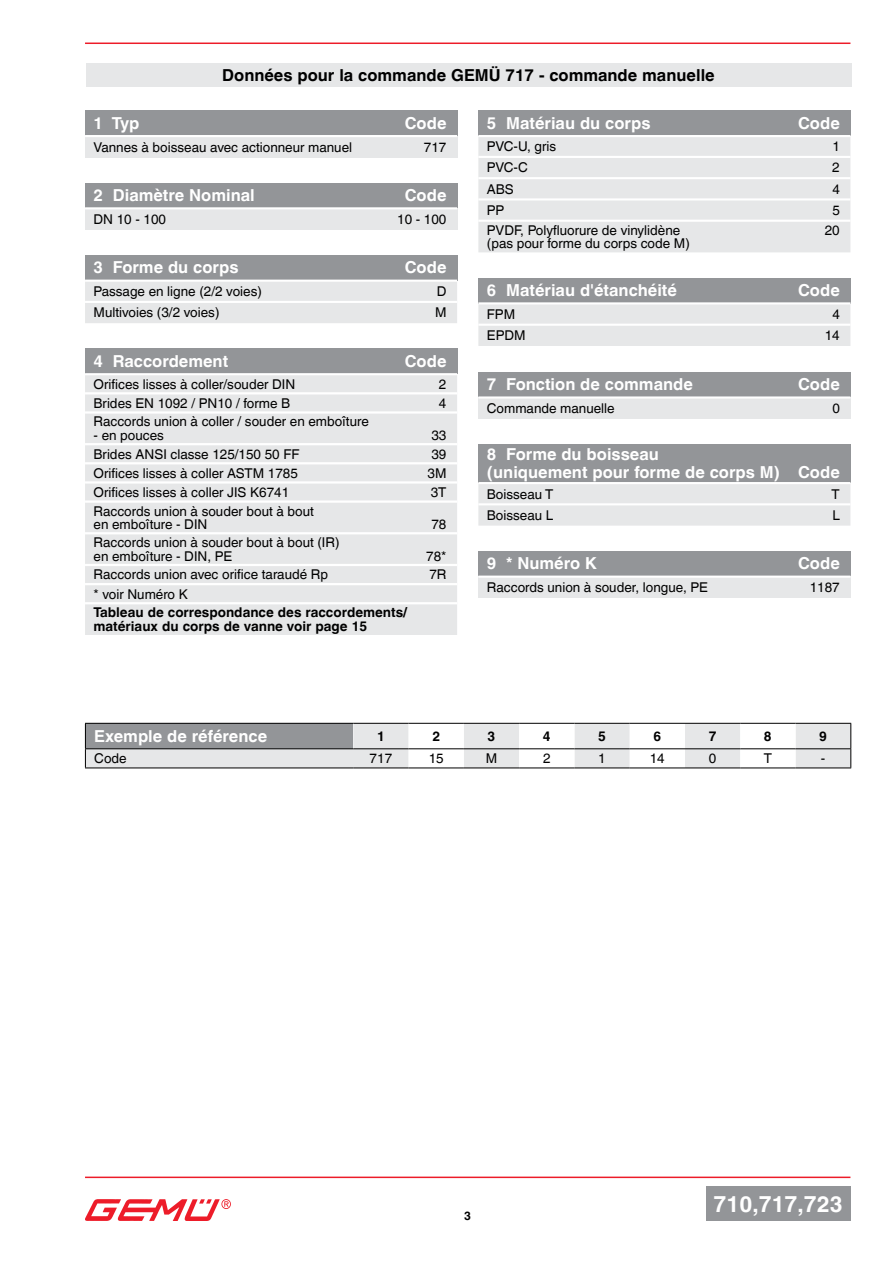
<style>
.page{position:relative;width:893px;height:1263px;background:#fff}
.page>*{position:absolute;margin:0;border:0;box-sizing:border-box;transform-origin:0 0}
.t1{font:700 22.5px "Helvetica World";color:#fff}
.t2{font:700 16.5px/18px "Helvetica World";color:#fff}
.t3{font:700 16.5px "Helvetica World";color:#000}
.t4{font:13.5px/13.5px "Helvetica World";color:#000}
.t5{font:700 13.5px/13.5px "Helvetica World";color:#000}
.t6{font:700 12px "Helvetica World";color:#000}
</style>
<div class="page">
<hr style="left:85px;top:1176px;width:765px;height:2px;background:#ed1c29">
<hr style="left:85px;top:43px;width:765px;height:1px;background:#ed1c29">
<div style="left:706px;top:1186px;width:144px;height:34px;background:#939598"></div>
<img style="left:85px;top:1199px;width:146px;height:21px">
<div style="left:86px;top:64px;width:765px;height:23px;background:#e6e7e8"></div>
<div style="left:478px;top:372px;width:372px;height:25px;background:#939598"></div>
<div style="left:478px;top:397px;width:372px;height:22px;background:#e6e7e8"></div>
<hr style="left:478px;top:396px;width:372px;height:3px;background:#fff">
<div style="left:85px;top:255px;width:372px;height:26px;background:#939598"></div>
<div style="left:85px;top:282px;width:372px;height:41px;background:#e6e7e8"></div>
<hr style="left:85px;top:280px;width:372px;height:2px;background:#fff">
<hr style="left:85px;top:301px;width:372px;height:2px;background:#fff">
<div style="left:478px;top:278px;width:372px;height:25px;background:#939598"></div>
<div style="left:478px;top:304px;width:372px;height:42px;background:#e6e7e8"></div>
<hr style="left:478px;top:302px;width:372px;height:2px;background:#fff">
<hr style="left:478px;top:324px;width:372px;height:2px;background:#fff">
<div style="left:478px;top:445px;width:372px;height:38px;background:#939598"></div>
<div style="left:478px;top:484px;width:372px;height:42px;background:#e6e7e8"></div>
<hr style="left:478px;top:482px;width:372px;height:2px;background:#fff">
<hr style="left:478px;top:503px;width:372px;height:2px;background:#fff">
<div style="left:478px;top:111px;width:372px;height:25px;background:#939598"></div>
<div style="left:478px;top:137px;width:372px;height:115px;background:#e6e7e8"></div>
<hr style="left:478px;top:135px;width:372px;height:2px;background:#fff">
<hr style="left:478px;top:156px;width:372px;height:2px;background:#fff">
<hr style="left:478px;top:177px;width:372px;height:2px;background:#fff">
<hr style="left:478px;top:198px;width:372px;height:2px;background:#fff">
<hr style="left:478px;top:220px;width:372px;height:2px;background:#fff">
<div style="left:85px;top:349px;width:372px;height:25px;background:#939598"></div>
<div style="left:85px;top:375px;width:372px;height:260px;background:#e6e7e8"></div>
<hr style="left:85px;top:373px;width:372px;height:2px;background:#fff">
<hr style="left:85px;top:392px;width:372px;height:2px;background:#fff">
<hr style="left:85px;top:411px;width:372px;height:3px;background:#fff">
<hr style="left:85px;top:443px;width:372px;height:2px;background:#fff">
<hr style="left:85px;top:462px;width:372px;height:2px;background:#fff">
<hr style="left:85px;top:481px;width:372px;height:3px;background:#fff">
<hr style="left:85px;top:500px;width:372px;height:3px;background:#fff">
<hr style="left:85px;top:532px;width:372px;height:2px;background:#fff">
<hr style="left:85px;top:564px;width:372px;height:2px;background:#fff">
<hr style="left:85px;top:583px;width:372px;height:2px;background:#fff">
<hr style="left:85px;top:602px;width:372px;height:2px;background:#fff">
<div style="left:85px;top:183px;width:372px;height:25px;background:#939598"></div>
<div style="left:85px;top:208px;width:372px;height:22px;background:#e6e7e8"></div>
<hr style="left:85px;top:207px;width:372px;height:2px;background:#fff">
<div style="left:85px;top:111px;width:372px;height:25px;background:#939598"></div>
<div style="left:85px;top:136px;width:372px;height:21px;background:#e6e7e8"></div>
<hr style="left:85px;top:135px;width:372px;height:2px;background:#fff">
<div style="left:478px;top:551px;width:372px;height:26px;background:#939598"></div>
<div style="left:478px;top:577px;width:372px;height:21px;background:#e6e7e8"></div>
<hr style="left:478px;top:576px;width:372px;height:2px;background:#fff">
<svg style="left:85px;top:723px;width:766px;height:44px"></svg>
<hr style="left:85px;top:767px;width:268px;height:1px;background:#000">
<hr style="left:353px;top:767px;width:56px;height:1px;background:#000">
<hr style="left:409px;top:767px;width:55px;height:1px;background:#000">
<hr style="left:464px;top:767px;width:55px;height:1px;background:#000">
<hr style="left:519px;top:767px;width:55px;height:1px;background:#000">
<hr style="left:574px;top:767px;width:56px;height:1px;background:#000">
<hr style="left:630px;top:767px;width:55px;height:1px;background:#000">
<hr style="left:685px;top:767px;width:55px;height:1px;background:#000">
<hr style="left:740px;top:767px;width:55px;height:1px;background:#000">
<hr style="left:795px;top:767px;width:56px;height:1px;background:#000">
<p class="t3" style="left:222px;top:66px;width:494px">Données pour la commande GEMÜ 717 - commande manuelle</p>
<p class="t2" style="left:94px;top:114px;width:47px">1 Typ</p>
<p class="t2" style="left:405px;top:114px;width:43px">Code</p>
<p class="t4" style="left:94px;top:140px;width:260px">Vannes à boisseau avec actionneur manuel</p>
<p class="t4" style="left:424px;top:140px;width:24px">717</p>
<p class="t2" style="left:94px;top:186px;width:163px">2 Diamètre Nominal</p>
<p class="t2" style="left:405px;top:186px;width:43px">Code</p>
<p class="t4" style="left:94px;top:212px;width:74px">DN 10 - 100</p>
<p class="t4" style="left:397px;top:212px;width:51px">10 - 100</p>
<p class="t2" style="left:94px;top:259px;width:147px">3 Forme du corps</p>
<p class="t2" style="left:405px;top:259px;width:43px">Code</p>
<p class="t4" style="left:94px;top:285px;width:170px">Passage en ligne (2/2 voies)</p>
<p class="t4" style="left:437px;top:285px;width:11px">D</p>
<p class="t4" style="left:94px;top:306px;width:127px">Multivoies (3/2 voies)</p>
<p class="t4" style="left:435px;top:306px;width:13px">M</p>
<p class="t2" style="left:94px;top:353px;width:136px">4 Raccordement</p>
<p class="t2" style="left:405px;top:353px;width:43px">Code</p>
<p class="t4" style="left:94px;top:377px;width:203px">Orifices lisses à coller/souder DIN</p>
<p class="t4" style="left:439px;top:377px;width:9px">2</p>
<p class="t4" style="left:94px;top:396px;width:198px">Brides EN 1092 / PN10 / forme B</p>
<p class="t4" style="left:439px;top:396px;width:9px">4</p>
<p class="t4" style="left:94px;top:415px;width:277px">Raccords union à coller / souder en emboîture</p>
<p class="t4" style="left:94px;top:428px;width:72px">- en pouces</p>
<p class="t4" style="left:431px;top:428px;width:17px">33</p>
<p class="t4" style="left:94px;top:447px;width:208px">Brides ANSI classe 125/150 50 FF</p>
<p class="t4" style="left:431px;top:447px;width:17px">39</p>
<p class="t4" style="left:94px;top:466px;width:206px">Orifices lisses à coller ASTM 1785</p>
<p class="t4" style="left:427px;top:466px;width:20px">3M</p>
<p class="t4" style="left:94px;top:485px;width:197px">Orifices lisses à coller JIS K6741</p>
<p class="t4" style="left:431px;top:485px;width:17px">3T</p>
<p class="t4" style="left:94px;top:504px;width:222px">Raccords union à souder bout à bout en emboîture - DIN</p>
<p class="t4" style="left:431px;top:518px;width:17px">78</p>
<p class="t4" style="left:94px;top:536px;width:248px">Raccords union à souder bout à bout (IR) en emboîture - DIN, PE</p>
<p class="t4" style="left:426px;top:549px;width:22px">78*</p>
<p class="t4" style="left:94px;top:568px;width:236px">Raccords union avec orifice taraudé Rp</p>
<p class="t4" style="left:429px;top:568px;width:19px">7R</p>
<p class="t4" style="left:94px;top:587px;width:96px">* voir Numéro K</p>
<p class="t5" style="left:94px;top:606px;width:315px">Tableau de correspondance des raccordements/ matériaux du corps de vanne voir page 15</p>
<p class="t2" style="left:487px;top:114px;width:165px">5 Matériau du corps</p>
<p class="t2" style="left:798px;top:114px;width:43px">Code</p>
<p class="t4" style="left:487px;top:140px;width:71px">PVC-U, gris</p>
<p class="t4" style="left:832px;top:140px;width:9px">1</p>
<p class="t4" style="left:487px;top:161px;width:43px">PVC-C</p>
<p class="t4" style="left:832px;top:161px;width:9px">2</p>
<p class="t4" style="left:487px;top:182px;width:29px">ABS</p>
<p class="t4" style="left:832px;top:182px;width:9px">4</p>
<p class="t4" style="left:487px;top:203px;width:19px">PP</p>
<p class="t4" style="left:832px;top:203px;width:9px">5</p>
<p class="t4" style="left:487px;top:223px;width:195px">PVDF, Polyfluorure de vinylidène</p>
<p class="t4" style="left:825px;top:223px;width:17px">20</p>
<p class="t4" style="left:487px;top:237px;width:205px">(pas pour forme du corps code M)</p>
<p class="t2" style="left:487px;top:281px;width:192px">6 Matériau d'étanchéité</p>
<p class="t2" style="left:798px;top:281px;width:43px">Code</p>
<p class="t4" style="left:487px;top:307px;width:30px">FPM</p>
<p class="t4" style="left:832px;top:307px;width:9px">4</p>
<p class="t4" style="left:487px;top:329px;width:40px">EPDM</p>
<p class="t4" style="left:825px;top:329px;width:17px">14</p>
<p class="t2" style="left:487px;top:375px;width:207px">7 Fonction de commande</p>
<p class="t2" style="left:798px;top:375px;width:43px">Code</p>
<p class="t4" style="left:487px;top:402px;width:129px">Commande manuelle</p>
<p class="t4" style="left:832px;top:402px;width:9px">0</p>
<p class="t2" style="left:487px;top:446px;width:354px">8 Forme du boisseau<br>(uniquement pour forme de corps M) Code</p>
<p class="t4" style="left:487px;top:487px;width:68px">Boisseau T</p>
<p class="t4" style="left:832px;top:487px;width:10px">T</p>
<p class="t4" style="left:487px;top:508px;width:68px">Boisseau L</p>
<p class="t4" style="left:832px;top:508px;width:9px">L</p>
<p class="t2" style="left:487px;top:555px;width:111px">9 * Numéro K</p>
<p class="t2" style="left:798px;top:555px;width:43px">Code</p>
<p class="t4" style="left:487px;top:581px;width:223px">Raccords union à souder, longue, PE</p>
<p class="t4" style="left:810px;top:581px;width:32px">1187</p>
<p class="t2" style="left:94px;top:727px;width:174px">Exemple de référence</p>
<p class="t5" style="left:377px;top:729px;width:9px">1</p>
<p class="t5" style="left:432px;top:729px;width:9px">2</p>
<p class="t5" style="left:488px;top:729px;width:9px">3</p>
<p class="t5" style="left:543px;top:729px;width:9px">4</p>
<p class="t5" style="left:598px;top:729px;width:9px">5</p>
<p class="t5" style="left:653px;top:729px;width:9px">6</p>
<p class="t5" style="left:709px;top:729px;width:9px">7</p>
<p class="t5" style="left:764px;top:729px;width:9px">8</p>
<p class="t5" style="left:819px;top:729px;width:9px">9</p>
<p class="t4" style="left:94px;top:752px;width:34px">Code</p>
<p class="t4" style="left:370px;top:752px;width:24px">717</p>
<p class="t4" style="left:429px;top:752px;width:17px">15</p>
<p class="t4" style="left:486px;top:752px;width:13px">M</p>
<p class="t4" style="left:543px;top:752px;width:9px">2</p>
<p class="t4" style="left:598px;top:752px;width:9px">1</p>
<p class="t4" style="left:650px;top:752px;width:17px">14</p>
<p class="t4" style="left:709px;top:752px;width:9px">0</p>
<p class="t4" style="left:764px;top:752px;width:10px">T</p>
<p class="t4" style="left:821px;top:752px;width:6px">-</p>
<p class="t6" style="left:464px;top:1209px;width:8px">3</p>
<h1 class="t1" style="left:714px;top:1190px;width:131px">710,717,723</h1>
</div>
